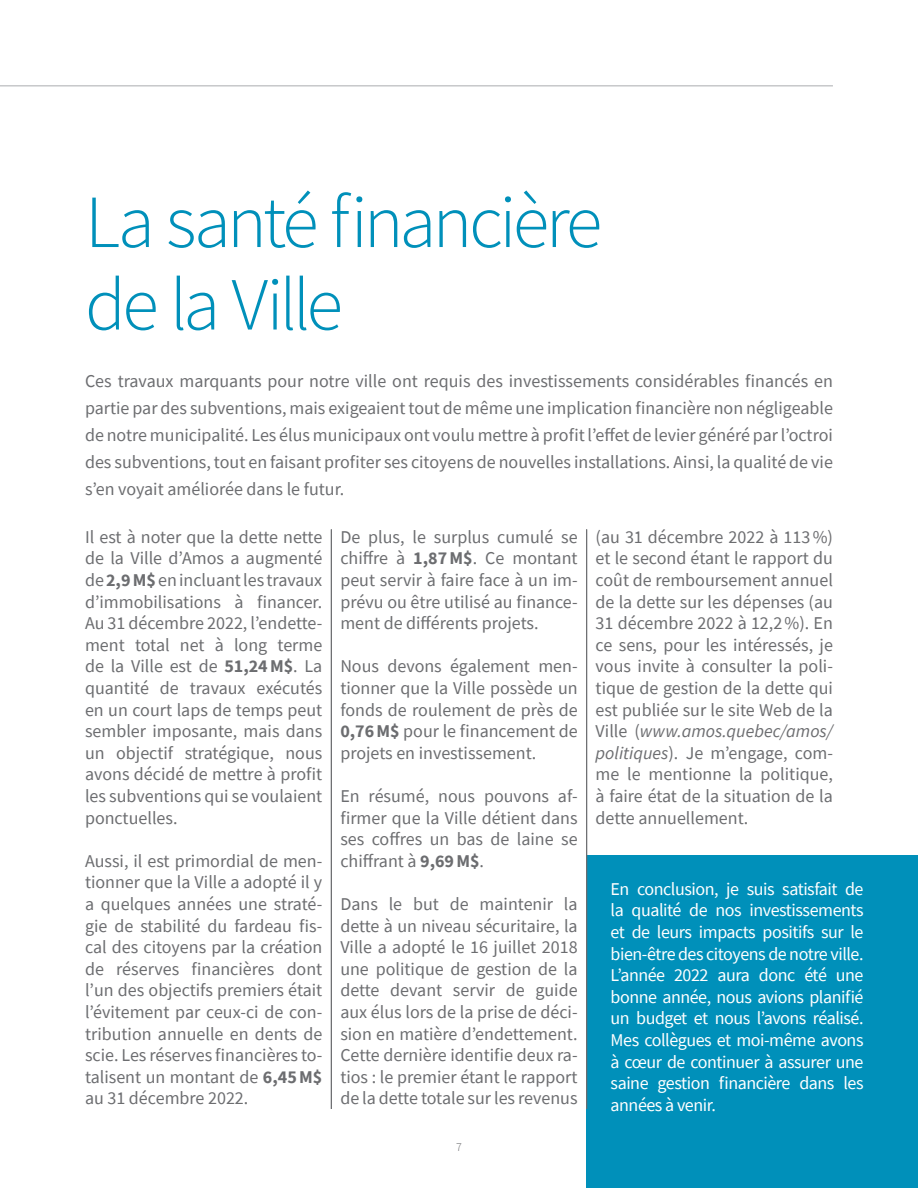
<style>
.page{position:relative;width:918px;height:1188px;background:#fff}
.page>*{position:absolute;margin:0;border:0;box-sizing:border-box;transform-origin:0 0}
.LEFT{font:300 75px "Source Sans Pro";letter-spacing:-.05em;color:#0090ba}
.JUSTIFY{font:18px/21.6px "Source Sans Pro";color:#6c6d70;text-align:justify}
.LEFT-2{font:18px/21.6px "Source Sans Pro";letter-spacing:-.025em;color:#fff;text-align:justify}
.t1{font:300 12px "Source Sans Pro";color:#6c6d70}
.s1{font-weight:700}
.s2{font-style:italic}
</style>
<div class="page">
<div style="left:587px;top:856px;width:331px;height:332px;background:#0090ba"></div>
<hr style="left:0;top:85px;width:833px;height:2px;background:#c7c8ca">
<hr style="left:331px;top:529px;width:1px;height:580px;background:#6c6d70">
<hr style="left:586px;top:529px;width:1px;height:580px;background:#6c6d70">
<p class="LEFT" style="left:85px;top:176px;width:519px">La santé financière</p>
<p class="LEFT" style="left:85px;top:259px;width:259px">de la Ville</p>
<p class="JUSTIFY" style="left:85px;top:367px;width:749px;line-height:27px">Ces travaux marquants pour notre ville ont requis des investissements considérables financés en partie par des subventions, mais exigeaient tout de même une implication financière non négligeable de notre municipalité. Les élus municipaux ont voulu mettre à profit l’effet de levier généré par l’octroi des subventions, tout en faisant profiter ses citoyens de nouvelles installations. Ainsi, la qualité de vie s’en voyait améliorée dans le futur.</p>
<p class="JUSTIFY" style="left:85px;top:526px;width:239px">Il est à noter que la dette nette de la Ville d’Amos a augmenté de <span class="s1">2,9M$</span> en incluant les travaux d’immobilisations à financer.<br>Au 31 décembre 2022, l’endette&shy;ment total net à long terme de la Ville est de <span class="s1">51,24M$</span>. La quantité de travaux exécutés en un court laps de temps peut sembler imposante, mais dans un objectif stratégique, nous avons décidé de mettre à profit les subventions qui se voulaient ponctuelles.</p>
<p class="JUSTIFY" style="left:85px;top:850px;width:239px">Aussi, il est primordial de men&shy;tionner que la Ville a adopté il y a quelques années une straté&shy;gie de stabilité du fardeau fis&shy;cal des citoyens par la création de réserves financières dont l’un des objectifs premiers était l’évitement par ceux-ci de con&shy;tribution annuelle en dents de scie. Les réserves financières to&shy;talisent un montant de <span class="s1">6,45M$ </span>au 31 décembre 2022.</p>
<p class="JUSTIFY" style="left:340px;top:526px;width:239px">De plus, le surplus cumulé se chiffre à <span class="s1">1,87M$</span>. Ce montant peut servir à faire face à un im&shy;prévu ou être utilisé au finance&shy;ment de différents projets.</p>
<p class="JUSTIFY" style="left:340px;top:656px;width:239px">Nous devons également men&shy;tionner que la Ville possède un fonds de roulement de près de <span class="s1">0,76M$</span> pour le financement de projets en investissement.</p>
<p class="JUSTIFY" style="left:340px;top:785px;width:239px">En résumé, nous pouvons af&shy;firmer que la Ville détient dans ses coffres un bas de laine se chiffrant à <span class="s1">9,69M$</span>.</p>
<p class="JUSTIFY" style="left:340px;top:893px;width:239px">Dans le but de maintenir la dette à un niveau sécuritaire, la Ville a adopté le 16 juillet 2018 une politique de gestion de la dette devant servir de guide aux élus lors de la prise de déci&shy;sion en matière d’endettement.<br>Cette dernière identifie deux ra&shy;tios : le premier étant le rapport de la dette totale sur les revenus</p>
<p class="t1" style="left:456px;top:1139px;width:7px">7</p>
<p class="JUSTIFY" style="left:596px;top:526px;width:239px">(au 31 décembre 2022 à 113%) et le second étant le rapport du coût de remboursement annuel de la dette sur les dépenses (au 31 décembre 2022 à 12,2%). En ce sens, pour les intéressés, je vous invite à consulter la poli&shy;tique de gestion de la dette qui est publiée sur le site Web de la Ville (<span class="s2">www.amos.quebec/amos/ politiques</span>). Je m’engage, com&shy;me le mentionne la politique, à faire état de la situation de la dette annuellement.</p>
<p class="LEFT-2" style="left:611px;top:878px;width:254px">En conclusion, je suis satisfait de la qualité de nos investissements et de leurs impacts positifs sur le bien-être des citoyens de notre ville.<br>L’année 2022 aura donc été une bonne année, nous avions planifié un budget et nous l’avons réalisé.<br>Mes collègues et moi-même avons à cœur de continuer à assurer une saine gestion financière dans les années à venir.</p>
</div>
